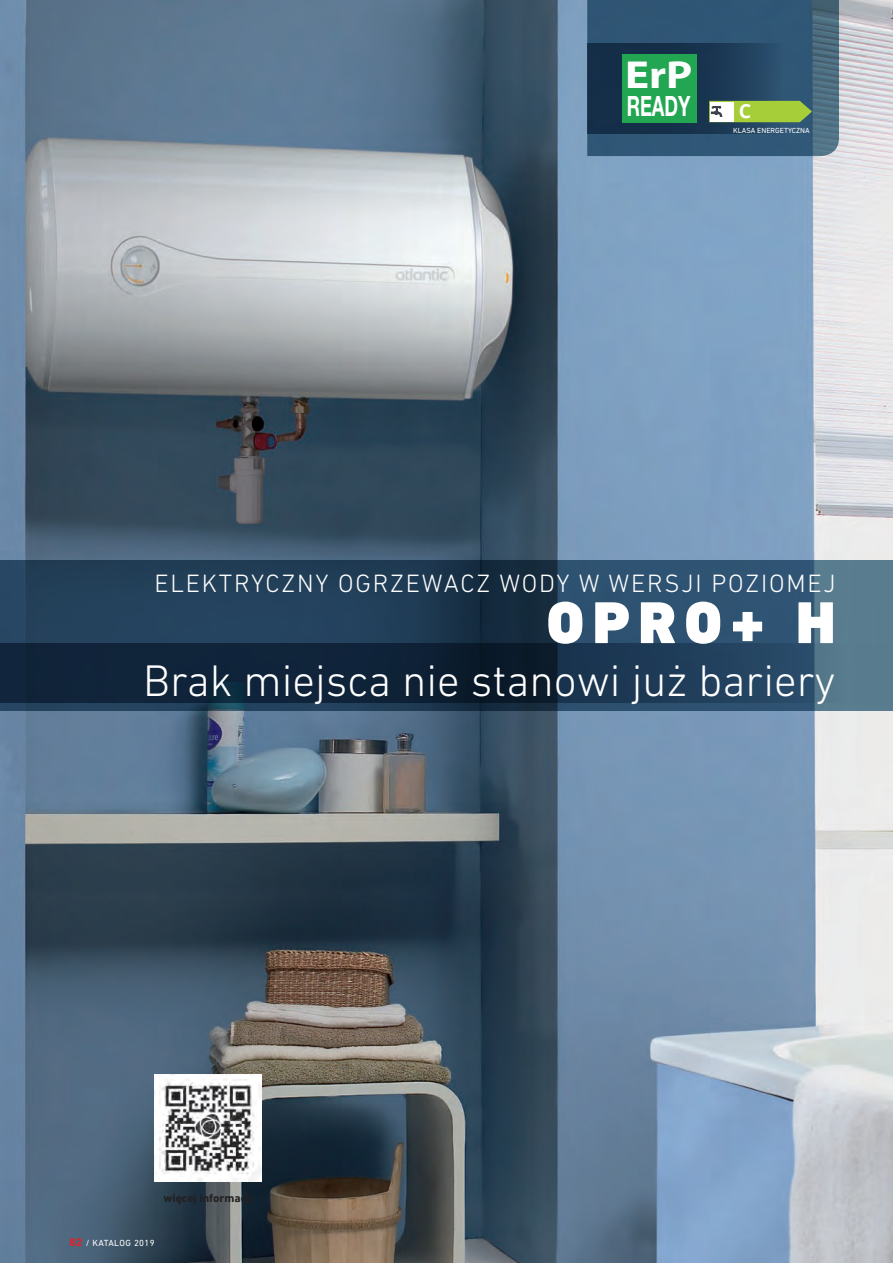
<style>
.page{position:relative;width:893px;height:1263px;background:#fff}
.page>*{position:absolute;margin:0;border:0;box-sizing:border-box;transform-origin:0 0}
.t1{font:900 60px "DIN Next LT Pro";color:#fff}
.t2{font:300 45px "DIN Next LT Pro";color:#fff}
.t3{font:700 39.15px "Myriad Pro";color:#fff;scale:1.15 1}
.t4{font:700 28.05px "Helvetica Neue LT Pro";color:#fff;scale:.66 1}
.t5{font:300 25.5px "DIN Next LT Pro";letter-spacing:.07em;color:#fff}
.t6{font:700 19.5px "Open Sans";color:#fff}
.t7{font:700 11.85px "DIN Next LT Pro";color:#231f20}
.t8{font:9px "DIN Next LT Pro";letter-spacing:.05em;color:#fff}
.t9{font:7.5px "DIN Next LT Pro";color:#fff}
.s1{font-weight:700;font-size:11.25px;color:#ee1d23}
</style>
<div class="page">
<img style="left:0;top:0;width:893px;height:1263px">
<svg style="left:0;top:560px;width:893px;height:151px;background:#294862"></svg>
<svg style="left:0;top:643px;width:893px;height:60px;background:#193148"></svg>
<img style="left:155px;top:1075px;width:107px;height:107px">
<svg style="left:587px;top:0;width:252px;height:156px;background:#326267"></svg>
<h3 class="t3" style="left:625px;top:49px;width:60px">ErP</h3>
<p class="t4" style="left:627px;top:89px;width:98px">READY</p>
<p class="t6" style="left:739px;top:97px;width:14px">C</p>
<p class="t9" style="left:733px;top:126px;width:78px">KLASA ENERGETYCZNA</p>
<p class="t5" style="left:155px;top:569px;width:682px">ELEKTRYCZNY OGRZEWACZ WODY W WERSJI POZIOMEJ</p>
<h1 class="t1" style="left:546px;top:587px;width:290px">OPRO+ H</h1>
<h2 class="t2" style="left:143px;top:655px;width:694px">Brak miejsca nie stanowi już bariery</h2>
<p class="t7" style="left:163px;top:1191px;width:91px">więcej informacji</p>
<p class="t8" style="left:69px;top:1238px;width:87px"><span class="s1">82</span> / KATALOG 2019</p>
</div>
